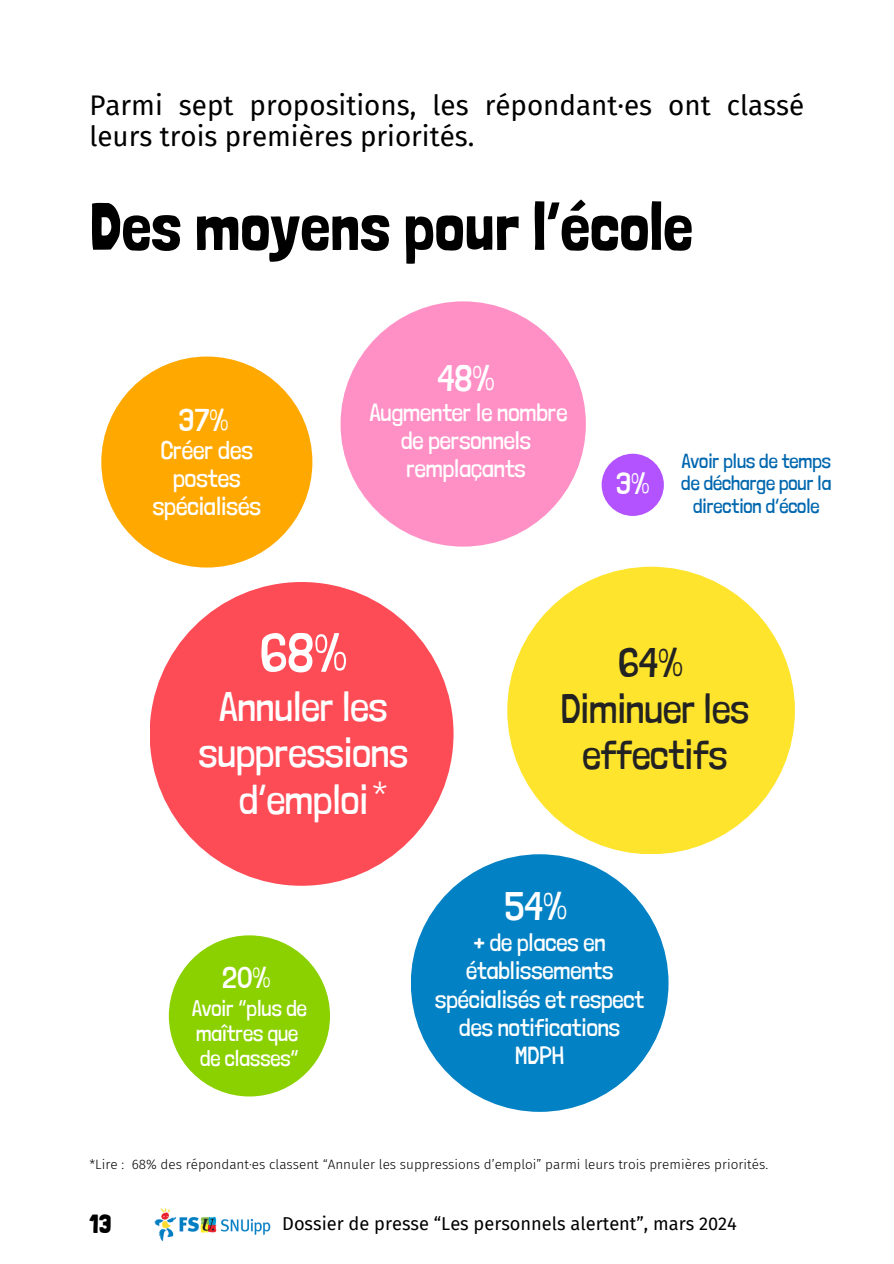
<style>
.page{position:relative;width:894px;height:1264px;background:#fff}
.page>*{position:absolute;margin:0;border:0;box-sizing:border-box;transform-origin:0 0}
.t1{font:66.75px "Londrina Solid";color:#000}
.t2{font:300 54.75px "Londrina Solid";color:#fff}
.t3{font:300 41.25px/46.2px "Londrina Solid";color:#fff;text-align:center}
.t4{font:300 41.25px/46.2px "Londrina Solid";color:#222;text-align:center}
.t5{font:300 39.75px "Londrina Solid";color:#fff}
.t6{font:300 36.75px "Londrina Solid";color:#fff}
.t7{font:300 36px "Fira Sans";color:#fff}
.t8{font:300 31.5px "Londrina Solid";color:#fff}
.t9{font:300 30.45px "Londrina Solid";color:#fff}
.t10{font:300 30px "Londrina Solid";color:#fff}
.t11{font:27.75px/31.5px "Fira Sans";color:#000}
.t12{font:26.25px "Londrina Solid";color:#000}
.t13{font:300 25.5px/28.2px "Londrina Solid";color:#fff;text-align:center}
.t14{font:300 24.75px/28.2px "Londrina Solid";color:#fff;text-align:center}
.t15{font:300 22.5px/24.8px "Londrina Solid";color:#fff}
.t16{font:300 20.25px/22.5px "Londrina Solid";color:#0067af;text-align:center}
.t17{font:18.3px "Fira Sans";color:#000}
.t18{font:300 13.5px "Fira Sans";color:#000}
</style>
<div class="page">
<div style="left:150px;top:582px;width:303px;height:303px;background:#fe4c57;border-radius:50%"></div>
<div style="left:507px;top:566px;width:287px;height:288px;background:#fee42c;border-radius:50%"></div>
<div style="left:410px;top:854px;width:258px;height:257px;background:#0282c4;border-radius:50%"></div>
<div style="left:169px;top:935px;width:161px;height:161px;background:#8bd100;border-radius:50%"></div>
<div style="left:101px;top:356px;width:211px;height:211px;background:#ffa800;border-radius:50%"></div>
<div style="left:340px;top:301px;width:245px;height:245px;background:#ff90c6;border-radius:50%"></div>
<div style="left:601px;top:454px;width:62px;height:62px;background:#b352ff;border-radius:50%"></div>
<img style="left:154px;top:1208px;width:117px;height:33px">
<h3 class="t11" style="left:89px;top:90px;width:716px">Parmi sept propositions, les répondant·es ont classé leurs trois premières priorités.</h3>
<h1 class="t1" style="left:89px;top:187px;width:605px">Des moyens pour l’école</h1>
<p class="t8" style="left:179px;top:401px;width:51px">37%</p>
<p class="t13" style="left:153px;top:435px;width:109px">Créer des postes spécialisés</p>
<h2 class="t6" style="left:437px;top:356px;width:59px">48%</h2>
<h2 class="t14" style="left:370px;top:398px;width:199px">Augmenter le nombre de personnels remplaçants</h2>
<h4 class="t9" style="left:616px;top:465px;width:35px">3%</h4>
<h4 class="t16" style="left:681px;top:449px;width:151px">Avoir plus de temps de décharge pour la direction d’école</h4>
<h5 class="t2" style="left:259px;top:620px;width:89px">68%</h5>
<h5 class="t3" style="left:199px;top:683px;width:210px">Annuler les suppressions d’emploi</h5>
<h5 class="t7" style="left:372px;top:774px;width:17px">*</h5>
<h4 class="t10" style="left:222px;top:959px;width:50px">20%</h4>
<h4 class="t15" style="left:192px;top:995px;width:116px">Avoir “plus de maîtres que de classes”</h4>
<h2 class="t4" style="left:560px;top:639px;width:190px">64%<br>Diminuer les effectifs</h2>
<h3 class="t5" style="left:504px;top:882px;width:64px">54%</h3>
<h3 class="t14" style="left:435px;top:928px;width:210px">+ de places en établissements spécialisés et respect des notifications<br>MDPH</h3>
<p class="t18" style="left:89px;top:1156px;width:680px">*Lire : 68% des répondant·es classent “Annuler les suppressions d’emploi” parmi leurs trois premières priorités.</p>
<p class="t12" style="left:89px;top:1208px;width:24px">13</p>
<h6 class="t17" style="left:282px;top:1212px;width:456px">Dossier de presse “Les personnels alertent”, mars 2024</h6>
</div>
